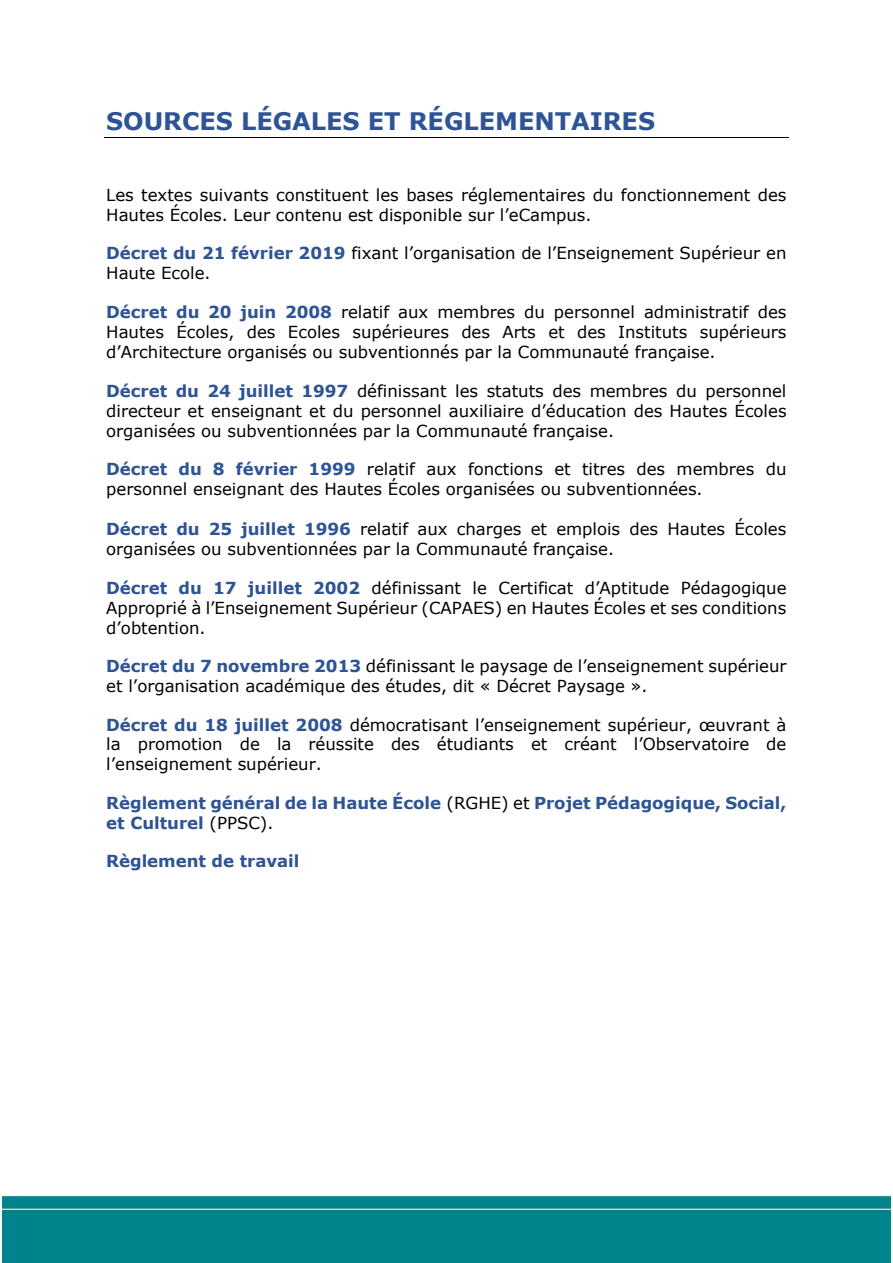
<style>
.page{position:relative;width:893px;height:1263px;background:#fff}
.page>*{position:absolute;margin:0;border:0;box-sizing:border-box;transform-origin:0 0}
.t1{font:700 24.15px "Verdana";letter-spacing:-.005em;color:#2f5496}
.t2{font:16.5px/20.1px "Verdana";color:#000}
.t3{font:700 16.5px/20.1px "Verdana";letter-spacing:-.005em;color:#2f5496}
.s1{font-weight:700;color:#2f5496}
.s2{font-weight:400;color:#000}
</style>
<div class="page">
<img style="left:2px;top:137px;width:888px;height:1126px">
<hr style="left:104px;top:137px;width:684px;height:1px;background:#000">
<h1 class="t1" style="left:106px;top:106px;width:550px">SOURCES LÉGALES ET RÉGLEMENTAIRES</h1>
<p class="t2" style="left:106px;top:185px;width:681px">Les textes suivants constituent les bases réglementaires du fonctionnement des<br>Hautes Écoles. Leur contenu est disponible sur l’eCampus.</p>
<p class="t2" style="left:106px;top:243px;width:681px"><span class="s1">Décret du 21 février 2019</span> fixant l’organisation de l’Enseignement Supérieur en<br>Haute Ecole.</p>
<p class="t2" style="left:106px;top:301px;width:681px;text-align:justify"><span class="s1">Décret du 20 juin 2008</span> relatif aux membres du personnel administratif des Hautes Écoles, des Ecoles supérieures des Arts et des Instituts supérieurs d’Architecture organisés ou subventionnés par la Communauté française.</p>
<p class="t2" style="left:106px;top:381px;width:681px;text-align:justify"><span class="s1">Décret du 24 juillet 1997</span> définissant les statuts des membres du personnel directeur et enseignant et du personnel auxiliaire d’éducation des Hautes Écoles organisées ou subventionnées par la Communauté française.</p>
<p class="t2" style="left:106px;top:459px;width:681px"><span class="s1">Décret du 8 février 1999</span> relatif aux fonctions et titres des membres du personnel enseignant des Hautes Écoles organisées ou subventionnées.</p>
<p class="t2" style="left:106px;top:518px;width:681px"><span class="s1">Décret du 25 juillet 1996</span> relatif aux charges et emplois des Hautes Écoles organisées ou subventionnées par la Communauté française.</p>
<p class="t2" style="left:106px;top:577px;width:681px;text-align:justify"><span class="s1">Décret du 17 juillet 2002</span> définissant le Certificat d’Aptitude Pédagogique Approprié à l’Enseignement Supérieur (CAPAES) en Hautes Écoles et ses conditions d’obtention.</p>
<p class="t2" style="left:106px;top:656px;width:681px"><span class="s1">Décret du 7 novembre 2013</span> définissant le paysage de l’enseignement supérieur et l’organisation académique des études, dit « Décret Paysage ».</p>
<p class="t2" style="left:106px;top:714px;width:681px;text-align:justify"><span class="s1">Décret du 18 juillet 2008</span> démocratisant l’enseignement supérieur, œuvrant à la promotion de la réussite des étudiants et créant l’Observatoire de l’enseignement supérieur.</p>
<p class="t3" style="left:106px;top:792px;width:681px">Règlement général de la Haute École <span class="s2">(RGHE) et</span> Projet Pédagogique, Social, et Culturel <span class="s2">(PPSC).</span></p>
<p class="t3" style="left:106px;top:850px;width:195px">Règlement de travail</p>
</div>
